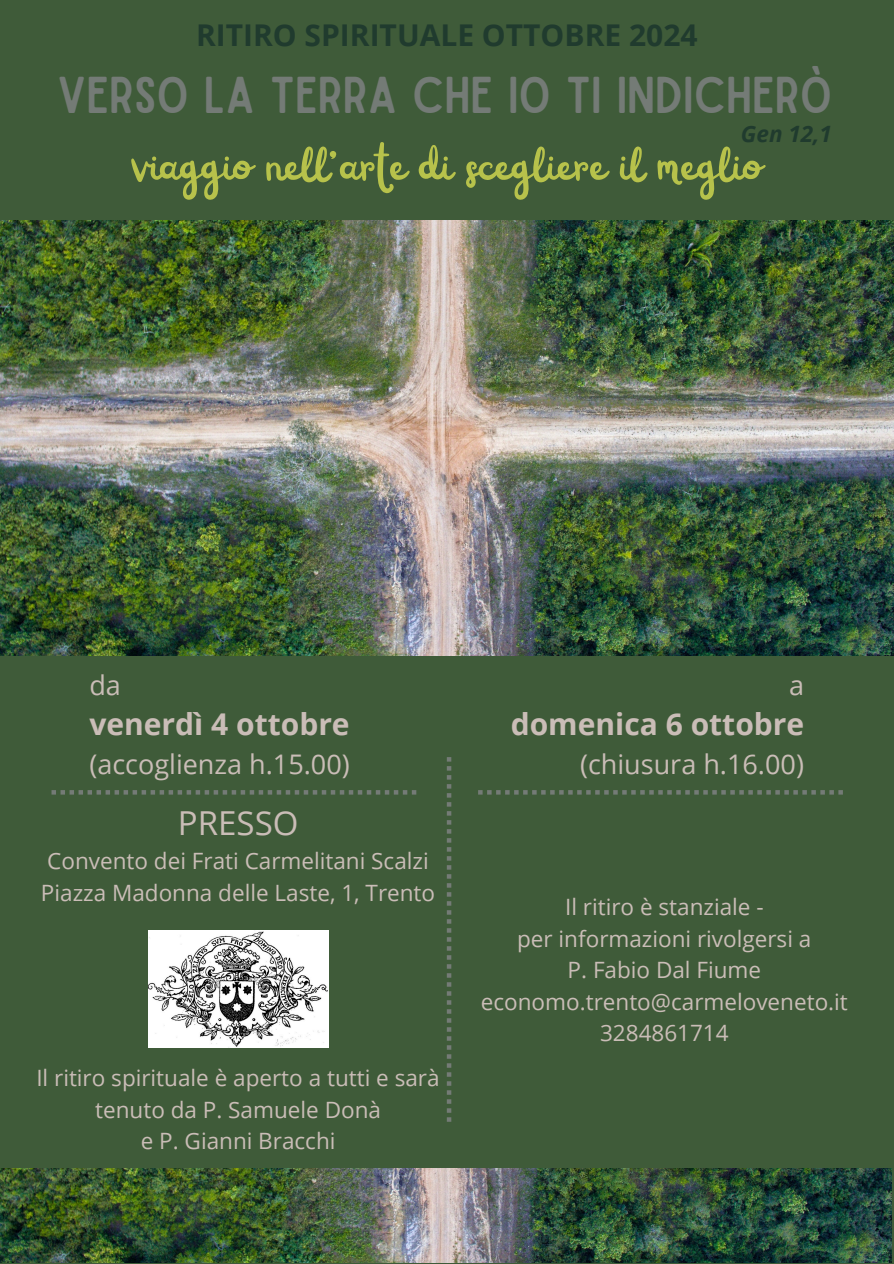
<style>
.page{position:relative;width:894px;height:1264px;background:#fff}
.page>*{position:absolute;margin:0;border:0;box-sizing:border-box;transform-origin:0 0}
.t1{font:54px "Railey";color:#b7c24b}
.t2{font:49.5px "Sailors";color:#747b76}
.t3{font:33px "Open Sans";color:#cabdb7}
.t4{font:700 30px "Open Sans";color:#cabdb7}
.t5{font:700 30px "Open Sans";color:#203b2e}
.t6{font:27px "Open Sans";color:#cabdb7}
.t7{font:22.5px/31.5px "Open Sans";color:#cabdb7;text-align:center}
.t8{font:italic 700 22.5px "Open Sans";color:#203b2e}
</style>
<div class="page">
<div style="left:0;top:0;width:893px;height:1263px;background:#3f5b39"></div>
<svg style="left:478px;top:790px;width:364px;height:4px"></svg>
<svg style="left:51px;top:790px;width:365px;height:4px"></svg>
<svg style="left:447px;top:757px;width:4px;height:364px"></svg>
<img style="left:148px;top:930px;width:180px;height:117px">
<img style="left:0;top:220px;width:893px;height:436px">
<img style="left:0;top:1168px;width:891px;height:94px">
<p class="t5" style="left:196px;top:14px;width:503px">RITIRO SPIRITUALE OTTOBRE 2024</p>
<p class="t2" style="left:57px;top:76px;width:776px">VERSO LA TERRA CHE IO TI INDICHERÒ</p>
<p class="t1" style="left:129px;top:137px;width:633px">viaggio nell’arte di scegliere il meglio</p>
<p class="t8" style="left:740px;top:118px;width:92px">Gen 12,1</p>
<p class="t6" style="left:89px;top:666px;width:33px">da</p>
<p class="t4" style="left:89px;top:703px;width:262px">venerdì 4 ottobre</p>
<p class="t6" style="left:89px;top:744px;width:262px">(accoglienza h.15.00)</p>
<p class="t3" style="left:178px;top:799px;width:122px">PRESSO</p>
<h2 class="t7" style="left:47px;top:845px;width:383px">Convento dei Frati Carmelitani Scalzi</h2>
<h1 class="t7" style="left:41px;top:876px;width:395px">Piazza Madonna delle Laste, 1, Trento</h1>
<h5 class="t7" style="left:36px;top:1061px;width:404px">Il ritiro spirituale è aperto a tutti e sarà tenuto da P. Samuele Donà</h5>
<h1 class="t7" style="left:141px;top:1124px;width:196px">e P. Gianni Bracchi</h1>
<p class="t6" style="left:789px;top:666px;width:17px">a</p>
<p class="t4" style="left:510px;top:703px;width:295px">domenica 6 ottobre</p>
<p class="t6" style="left:580px;top:744px;width:225px">(chiusura h.16.00)</p>
<p class="t7" style="left:565px;top:890px;width:200px">Il ritiro è stanziale -</p>
<p class="t7" style="left:517px;top:922px;width:295px">per informazioni rivolgersi a</p>
<h4 class="t7" style="left:567px;top:953px;width:195px">P. Fabio Dal Fiume</h4>
<p class="t7" style="left:480px;top:985px;width:368px">economo.trento@carmeloveneto.it</p>
<p class="t7" style="left:600px;top:1016px;width:130px">3284861714</p>
</div>
